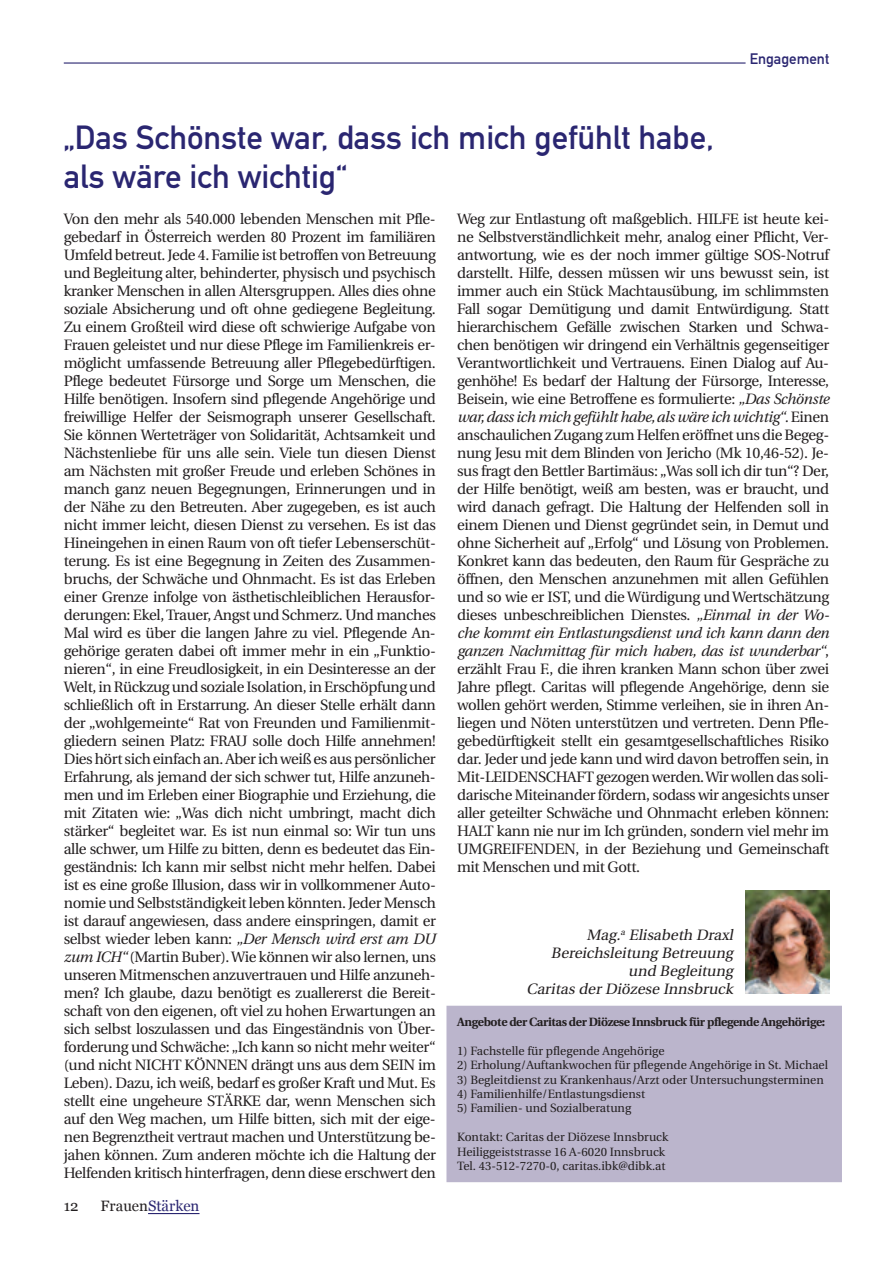
<style>
.page{position:relative;width:893px;height:1263px;background:#fff}
.page>*{position:absolute;margin:0;border:0;box-sizing:border-box;transform-origin:0 0}
.t1{font:33px/39.6px "DIN Mittelschrift";color:#2a2671}
.t2{font:15px/18px "Utopia";letter-spacing:-.025em;color:#231f20;text-align:justify}
.t3{font:italic 15px/18px "Utopia";color:#231f20;text-align:right}
.t4{font:15px "Georgia";color:#2a2671}
.t5{font:15px "DIN Mittelschrift";color:#2a2671}
.t6{font:15px "Georgia";color:#231f20}
.t7{font:12px/14.4px "Utopia";color:#231f20}
.t8{font:700 12px "Utopia";letter-spacing:-.03em;color:#231f20}
.s1{font-style:italic}
.s2{color:#231f20}
</style>
<div class="page">
<hr style="left:148px;top:1213px;width:52px;height:1px;background:#2a2671">
<div style="left:446px;top:1006px;width:396px;height:176px;background:#bbb5cc"></div>
<hr style="left:64px;top:62px;width:682px;height:2px;background:#2a2671">
<img style="left:746px;top:891px;width:83px;height:102px">
<h1 class="t1" style="left:64px;top:117px;width:652px">„Das Schönste war, dass ich mich gefühlt habe, als wäre ich wichtig“</h1>
<p class="t5" style="left:750px;top:50px;width:81px">Engagement</p>
<p class="t2" style="left:64px;top:210px;width:374px">Von den mehr als 540.000 lebenden Menschen mit Pfle&shy;gebedarf in Österreich werden 80 Prozent im familiären Umfeld betreut. Jede 4. Familie ist betroffen von Betreuung und Begleitung alter, behinderter, physisch und psychisch kranker Menschen in allen Altersgruppen. Alles dies ohne soziale Absicherung und oft ohne gediegene Begleitung.<br>Zu einem Großteil wird diese oft schwierige Aufgabe von Frauen geleistet und nur diese Pflege im Familienkreis er&shy;möglicht umfassende Betreuung aller Pflegebedürftigen.<br>Pflege bedeutet Fürsorge und Sorge um Menschen, die Hilfe benötigen. Insofern sind pflegende Angehörige und freiwillige Helfer der Seismograph unserer Gesellschaft.<br>Sie können Werteträger von Solidarität, Achtsamkeit und Nächstenliebe für uns alle sein. Viele tun diesen Dienst am Nächsten mit großer Freude und erleben Schönes in manch ganz neuen Begegnungen, Erinnerungen und in der Nähe zu den Betreuten. Aber zugegeben, es ist auch nicht immer leicht, diesen Dienst zu versehen. Es ist das Hineingehen in einen Raum von oft tiefer Lebenserschüt&shy;terung. Es ist eine Begegnung in Zeiten des Zusammen&shy;bruchs, der Schwäche und Ohnmacht. Es ist das Erleben einer Grenze infolge von ästhetischleiblichen Herausfor&shy;derungen: Ekel, Trauer, Angst und Schmerz. Und manches Mal wird es über die langen Jahre zu viel. Pflegende An&shy;gehörige geraten dabei oft immer mehr in ein „Funktio&shy;nieren“, in eine Freudlosigkeit, in ein Desinteresse an der Welt, in Rückzug und soziale Isolation, in Erschöpfung und schließlich oft in Erstarrung. An dieser Stelle erhält dann der „wohlgemeinte“ Rat von Freunden und Familienmit&shy;gliedern seinen Platz: FRAU solle doch Hilfe annehmen!<br>Dies hört sich einfach an. Aber ich weiß es aus persönlicher Erfahrung, als jemand der sich schwer tut, Hilfe anzuneh&shy;men und im Erleben einer Biographie und Erziehung, die mit Zitaten wie: „Was dich nicht umbringt, macht dich stärker“ begleitet war. Es ist nun einmal so: Wir tun uns alle schwer, um Hilfe zu bitten, denn es bedeutet das Ein&shy;geständnis: Ich kann mir selbst nicht mehr helfen. Dabei ist es eine große Illusion, dass wir in vollkommener Auto&shy;nomie und Selbstständigkeit leben könnten. Jeder Mensch ist darauf angewiesen, dass andere einspringen, damit er selbst wieder leben kann: <span class="s1">„Der Mensch wird erst am DU zum ICH“</span> (Martin Buber). Wie können wir also lernen, uns unseren Mitmenschen anzuvertrauen und Hilfe anzuneh&shy;men? Ich glaube, dazu benötigt es zuallererst die Bereit&shy;schaft von den eigenen, oft viel zu hohen Erwartungen an sich selbst loszulassen und das Eingeständnis von Über&shy;forderung und Schwäche: „Ich kann so nicht mehr weiter“ (und nicht NICHT KÖNNEN drängt uns aus dem SEIN im Leben). Dazu, ich weiß, bedarf es großer Kraft und Mut. Es stellt eine ungeheure STÄRKE dar, wenn Menschen sich auf den Weg machen, um Hilfe bitten, sich mit der eige&shy;nen Begrenztheit vertraut machen und Unterstützung be&shy;jahen können. Zum anderen möchte ich die Haltung der Helfenden kritisch hinterfragen, denn diese erschwert den</p>
<p class="t2" style="left:457px;top:210px;width:374px">Weg zur Entlastung oft maßgeblich. HILFE ist heute kei&shy;ne Selbstverständlichkeit mehr, analog einer Pflicht, Ver&shy;antwortung, wie es der noch immer gültige SOS-Notruf darstellt. Hilfe, dessen müssen wir uns bewusst sein, ist immer auch ein Stück Machtausübung, im schlimmsten Fall sogar Demütigung und damit Entwürdigung. Statt hierarchischem Gefälle zwischen Starken und Schwa&shy;chen benötigen wir dringend ein Verhältnis gegenseitiger Verantwortlichkeit und Vertrauens. Einen Dialog auf Au&shy;genhöhe! Es bedarf der Haltung der Fürsorge, Interesse, Beisein, wie eine Betroffene es formulierte: <span class="s1">„Das Schönste war, dass ich mich gefühlt habe, als wäre ich wichtig“.</span> Einen anschaulichen Zugang zum Helfen eröffnet uns die Begeg&shy;nung Jesu mit dem Blinden von Jericho (Mk 10,46-52). Je&shy;sus fragt den Bettler Bartimäus: „Was soll ich dir tun“? Der, der Hilfe benötigt, weiß am besten, was er braucht, und wird danach gefragt. Die Haltung der Helfenden soll in einem Dienen und Dienst gegründet sein, in Demut und ohne Sicherheit auf „Erfolg“ und Lösung von Problemen.<br>Konkret kann das bedeuten, den Raum für Gespräche zu öffnen, den Menschen anzunehmen mit allen Gefühlen und so wie er IST, und die Würdigung und Wertschätzung dieses unbeschreiblichen Dienstes. <span class="s1">„Einmal in der Wo&shy;che kommt ein Entlastungsdienst und ich kann dann den ganzen Nachmittag für mich haben, das ist wunderbar“</span>, erzählt Frau F., die ihren kranken Mann schon über zwei Jahre pflegt. Caritas will pflegende Angehörige, denn sie wollen gehört werden, Stimme verleihen, sie in ihren An&shy;liegen und Nöten unterstützen und vertreten. Denn Pfle&shy;gebedürftigkeit stellt ein gesamtgesellschaftliches Risiko dar. Jeder und jede kann und wird davon betroffen sein, in Mit-LEIDENSCHAFT gezogen werden. Wir wollen das soli&shy;darische Miteinander fördern, sodass wir angesichts unser aller geteilter Schwäche und Ohnmacht erleben können:<br>HALT kann nie nur im Ich gründen, sondern viel mehr im UMGREIFENDEN, in der Beziehung und Gemeinschaft mit Menschen und mit Gott.</p>
<p class="t3" style="left:526px;top:926px;width:211px">Mag.<sup>a</sup> Elisabeth Draxl<br>Bereichsleitung Betreuung und Begleitung<br>Caritas der Diözese Innsbruck</p>
<p class="t8" style="left:457px;top:1015px;width:370px">Angebote der Caritas der Diözese Innsbruck für pflegende Angehörige:</p>
<p class="t7" style="left:457px;top:1044px;width:209px">1) Fachstelle für pflegende Angehörige</p>
<p class="t7" style="left:457px;top:1058px;width:372px">2) Erholung/Auftankwochen für pflegende Angehörige in St. Michael</p>
<p class="t7" style="left:457px;top:1072px;width:368px">3) Begleitdienst zu Krankenhaus/Arzt oder Untersuchungsterminen</p>
<p class="t7" style="left:457px;top:1087px;width:190px">4) Familienhilfe/Entlastungsdienst</p>
<p class="t7" style="left:457px;top:1101px;width:176px">5) Familien- und Sozialberatung</p>
<p class="t7" style="left:457px;top:1130px;width:213px">Kontakt: Caritas der Diözese Innsbruck<br>Heiliggeiststrasse 16 A-6020 Innsbruck<br>Tel. 43-512-7270-0, caritas.ibk@dibk.at</p>
<p class="t6" style="left:64px;top:1197px;width:16px">12</p>
<p class="t4" style="left:101px;top:1197px;width:100px"><span class="s2">Frauen</span>Stärken</p>
</div>
